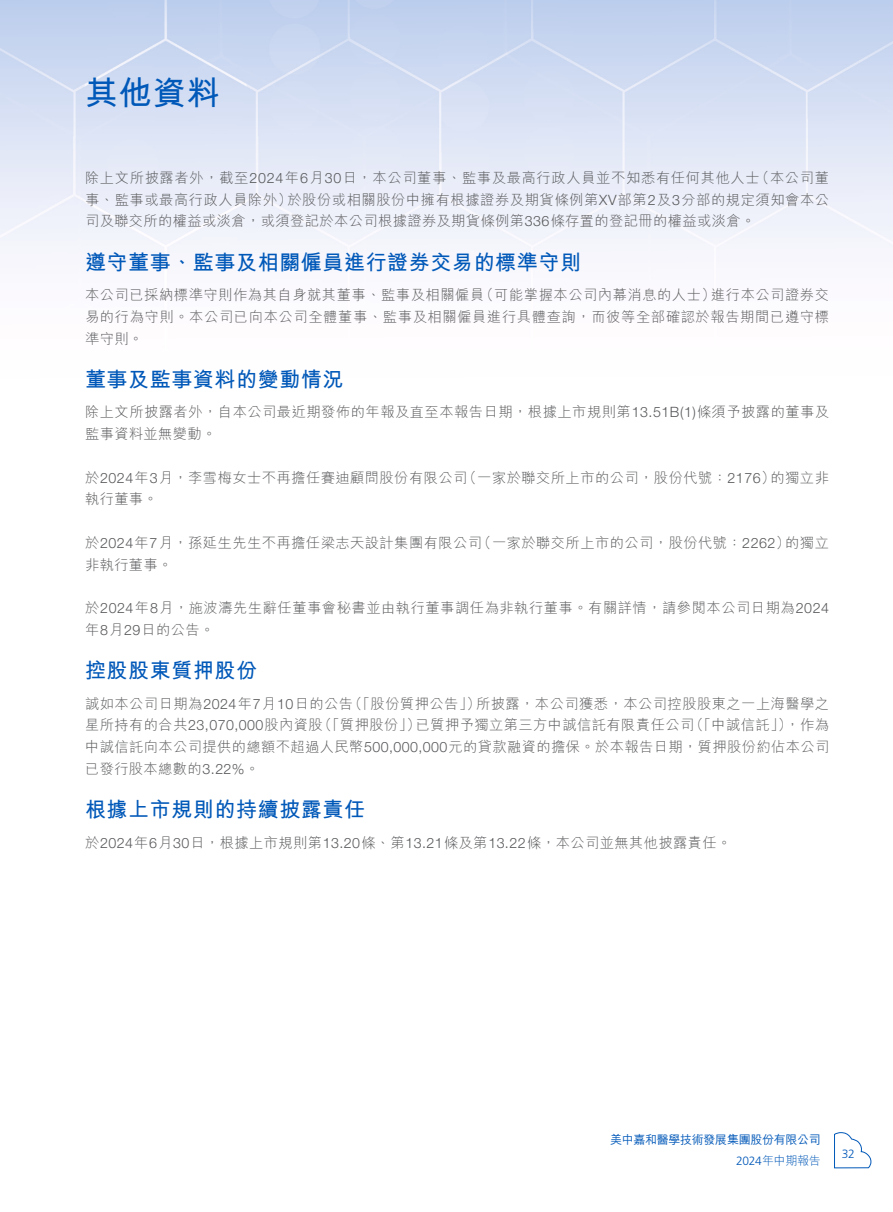
<style>
.page{position:relative;width:893px;height:1212px;background:#fff}
.page>*{position:absolute;margin:0;border:0;box-sizing:border-box;transform-origin:0 0}
.t1{font:700 33px "M Hei HK";color:#0058b8}
.t2{font:700 21px "M Hei HK";letter-spacing:.03em;color:#0058b8}
.t3{font:300 14.25px/21.8px "M Hei HK";letter-spacing:.035em;color:#57585a}
.t4{font:500 12px/21px "M Hei HK";letter-spacing:-.025em;color:#0058b8;text-align:right}
.t5{font:300 12px "Frutiger LT Std";color:#0058b8}
.s1{font-family:"Helvetica Neue LT Std"}
.s2{font-family:"Frutiger LT Std";font-weight:300}
.s3{font-weight:300}
</style>
<div class="page">
<img style="left:0;top:0;width:893px;height:1169px">
<svg style="left:834px;top:1132px;width:38px;height:36px"></svg>
<h1 class="t1" style="left:85px;top:69px;width:136px">其他資料</h1>
<p class="t3" style="left:287px;top:166px;width:543px;text-indent:-202px">除上文所披露者外，截至<span class="s1">2024</span>年<span class="s1">6</span>月<span class="s1">30</span>日，本公司董事、監事及最高行政人員並不知悉有任何其他人士<br>於股份或相關股份中擁有根據證券及期貨條例第<span class="s1">XV</span>部第<span class="s1">2</span>及<span class="s1">3</span>分部的規定須知會本公</p>
<p class="t3" style="left:755px;top:166px;width:75px">（本公司董</p>
<p class="t3" style="left:85px;top:188px;width:672px">事、監事或最高行政人員除外）<br>司及聯交所的權益或淡倉，或須登記於本公司根據證券及期貨條例第<span class="s1">336</span>條存置的登記冊的權益或淡倉。</p>
<h2 class="t2" style="left:85px;top:247px;width:497px">遵守董事、監事及相關僱員進行證券交易的標準守則</h2>
<p class="t3" style="left:711px;top:284px;width:119px">進行本公司證券交</p>
<p class="t3" style="left:479px;top:284px;width:238px">（可能掌握本公司內幕消息的人士）</p>
<p class="t3" style="left:85px;top:284px;width:745px">本公司已採納標準守則作為其自身就其董事、監事及相關僱員<br>易的行為守則。本公司已向本公司全體董事、監事及相關僱員進行具體查詢，而彼等全部確認於報告期間已遵守標準守則。</p>
<h2 class="t2" style="left:85px;top:364px;width:260px">董事及監事資料的變動情況</h2>
<p class="t3" style="left:85px;top:401px;width:746px">除上文所披露者外，自本公司最近期發佈的年報及直至本報告日期，根據上市規則第<span class="s1">13.51B )1(</span> 條須予披露的董事及監事資料並無變動。</p>
<p class="t3" style="left:770px;top:466px;width:60px">的獨立非</p>
<p class="t3" style="left:463px;top:466px;width:314px">（一家於聯交所上市的公司，股份代號：<span class="s1">2176</span>）</p>
<p class="t3" style="left:85px;top:466px;width:384px">於<span class="s1">2024</span>年<span class="s1">3</span>月，李雪梅女士不再擔任賽迪顧問股份有限公司執行董事。</p>
<p class="t3" style="left:477px;top:532px;width:314px">（一家於聯交所上市的公司，股份代號：<span class="s1">2262</span>）</p>
<p class="t3" style="left:85px;top:532px;width:399px">於<span class="s1">2024</span>年<span class="s1">7</span>月，孫延生先生不再擔任梁志天設計集團有限公司非執行董事。</p>
<p class="t3" style="left:85px;top:597px;width:746px">於<span class="s1">2024</span>年<span class="s1">8</span>月，施波濤先生辭任董事會秘書並由執行董事調任為非執行董事。有關詳情，請參閱本公司日期為<span class="s1">2024</span>年<span class="s1">8</span>月<span class="s1">29</span>日的公告。</p>
<h2 class="t2" style="left:85px;top:655px;width:174px">控股股東質押股份</h2>
<p class="t3" style="left:476px;top:692px;width:355px">所披露，本公司獲悉，本公司控股股東之一上海醫學之</p>
<p class="t3" style="left:785px;top:532px;width:45px">的獨立</p>
<p class="t3" style="left:348px;top:692px;width:134px">（「股份質押公告」）</p>
<p class="t3" style="left:85px;top:692px;width:270px">誠如本公司日期為<span class="s1">2024</span>年<span class="s1">7</span>月<span class="s1">10</span>日的公告</p>
<p class="t3" style="left:318px;top:714px;width:104px">（「質押股份」）</p>
<p class="t3" style="left:689px;top:714px;width:104px">（「中誠信託」）</p>
<p class="t3" style="left:85px;top:714px;width:746px">星所持有的合共<span class="s1">23,070,000</span>股內資股<br>中誠信託向本公司提供的總額不超過人民幣<span class="s1">500,000,000</span>元的貸款融資的擔保。於本報告日期，質押股份約佔本公司已發行股本總數的<span class="s1">3.22%</span>。</p>
<h2 class="t2" style="left:85px;top:794px;width:282px">根據上市規則的持續披露責任</h2>
<p class="t3" style="left:85px;top:831px;width:648px">於<span class="s1">2024</span>年<span class="s1">6</span>月<span class="s1">30</span>日，根據上市規則第<span class="s1">13.20</span>條、第<span class="s1">13.21</span>條及第<span class="s1">13.22</span>條，本公司並無其他披露責任。</p>
<p class="t3" style="left:416px;top:714px;width:280px">已質押予獨立第三方中誠信託有限責任公司</p>
<p class="t3" style="left:785px;top:714px;width:45px">，作為</p>
<p class="t4" style="left:610px;top:1128px;width:212px">美中嘉和醫學技術發展集團股份有限公司<br><span class="s2">2024</span><span class="s3">年中期報告</span></p>
<p class="t5" style="left:842px;top:1147px;width:15px">32</p>
</div>
